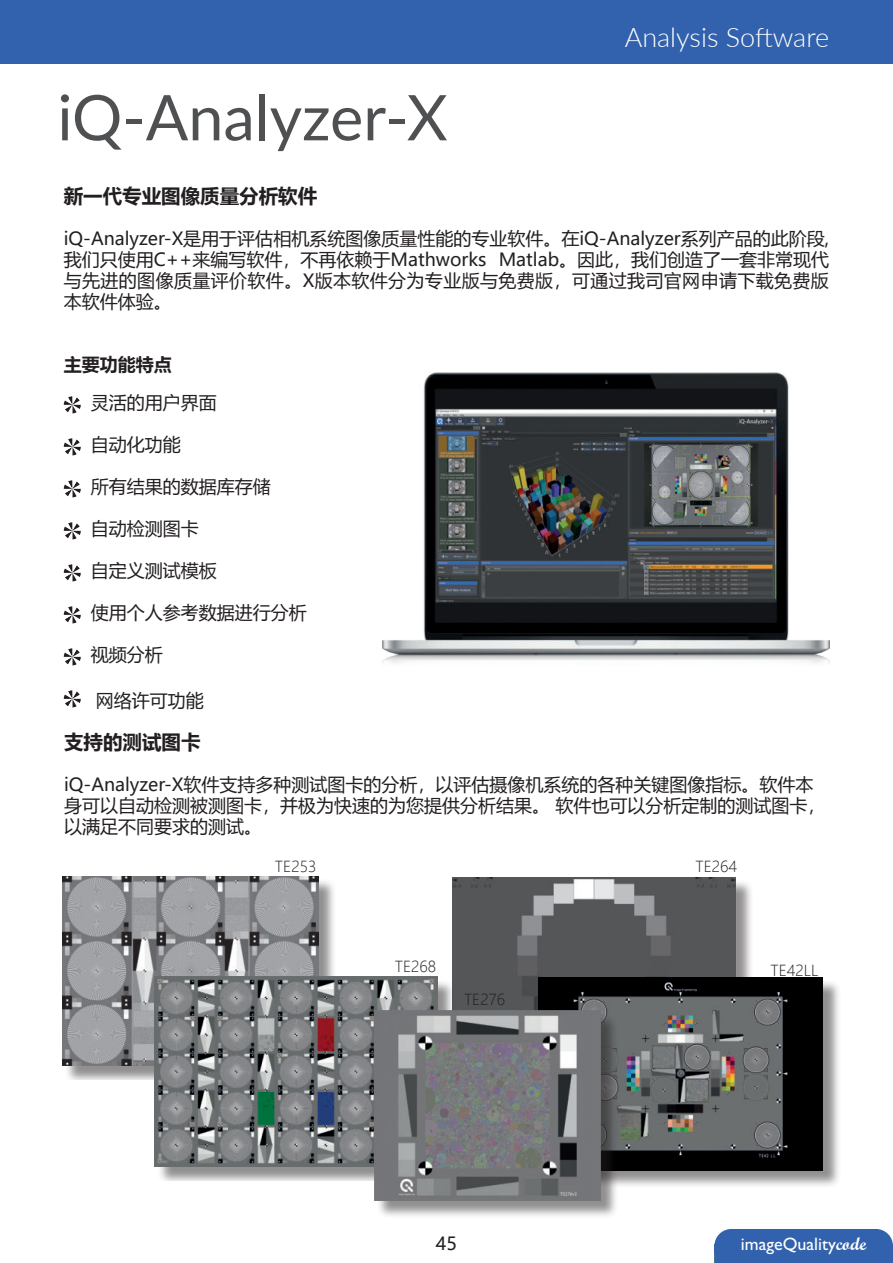
<style>
.page{position:relative;width:893px;height:1263px;background:#fff}
.page>*{position:absolute;margin:0;border:0;box-sizing:border-box;transform-origin:0 0}
.t1{font:63px "Lato";color:#4e5052}
.t2{font:300 27px "Lato";color:#fff}
.t3{font:700 19.5px "Microsoft Ya Hei UI";color:#231f20}
.t4{font:18px/21px "Microsoft Ya Hei UI";color:#231f20;text-align:justify}
.t5{font:18px "Gill Sans Std";color:#fff}
.t6{font:700 18px "Microsoft Ya Hei UI";color:#231f20}
.t7{font:15px "Microsoft Ya Hei UI Light";color:#231f20}
.s1{font-family:"Wrexham Script"}
</style>
<div class="page">
<svg style="left:64px;top:396px;width:17px;height:17px"></svg>
<svg style="left:64px;top:438px;width:17px;height:17px"></svg>
<svg style="left:64px;top:480px;width:17px;height:17px"></svg>
<svg style="left:64px;top:522px;width:17px;height:17px"></svg>
<svg style="left:64px;top:564px;width:17px;height:17px"></svg>
<svg style="left:64px;top:606px;width:17px;height:17px"></svg>
<svg style="left:64px;top:648px;width:17px;height:17px"></svg>
<img style="left:383px;top:372px;width:446px;height:291px">
<svg style="left:64px;top:690px;width:17px;height:17px"></svg>
<div style="left:455px;top:879px;width:299px;height:210px;background:#231f20;opacity:.5"></div>
<img style="left:453px;top:877px;width:282px;height:134px">
<div style="left:542px;top:979px;width:299px;height:209px;background:#231f20;opacity:.5"></div>
<img style="left:539px;top:977px;width:283px;height:193px">
<div style="left:65px;top:878px;width:272px;height:202px;background:#231f20;opacity:.5"></div>
<img style="left:62px;top:876px;width:256px;height:189px">
<div style="left:157px;top:979px;width:299px;height:201px;background:#231f20;opacity:.5"></div>
<img style="left:155px;top:977px;width:282px;height:189px">
<div style="left:376px;top:1013px;width:243px;height:206px;background:#231f20;opacity:.5"></div>
<img style="left:374px;top:1011px;width:226px;height:189px">
<div style="left:0;top:0;width:893px;height:64px;background:#3262ae"></div>
<div style="left:714px;top:1229px;width:179px;height:34px;background:#3262ae"></div>
<hr style="left:0;top:0;width:1px;height:64px;background:#70983f">
<h2 class="t2" style="left:625px;top:18px;width:206px">Analysis Software</h2>
<h1 class="t1" style="left:57px;top:93px;width:392px">iQ-Analyzer-X</h1>
<p class="t3" style="left:64px;top:183px;width:255px">新一代专业图像质量分析软件</p>
<p class="t4" style="left:64px;top:228px;width:767px">iQ-Analyzer-X是用于评估相机系统图像质量性能的专业软件。在iQ-Analyzer系列产品的此阶段,我们只使用C++来编写软件，不再依赖于Mathworks Matlab。因此，我们创造了一套非常现代与先进的图像质量评价软件。X版本软件分为专业版与免费版，可通过我司官网申请下载免费版本软件体验。</p>
<p class="t6" style="left:64px;top:352px;width:109px">主要功能特点</p>
<p class="t4" style="left:91px;top:391px;width:128px">灵活的用户界面</p>
<p class="t4" style="left:91px;top:433px;width:92px">自动化功能</p>
<p class="t4" style="left:91px;top:475px;width:182px">所有结果的数据库存储</p>
<p class="t4" style="left:91px;top:517px;width:110px">自动检测图卡</p>
<p class="t4" style="left:91px;top:559px;width:128px">自定义测试模板</p>
<p class="t4" style="left:91px;top:601px;width:218px">使用个人参考数据进行分析</p>
<p class="t4" style="left:91px;top:643px;width:73px">视频分析</p>
<p class="t4" style="left:96px;top:690px;width:109px">网络许可功能</p>
<p class="t3" style="left:64px;top:729px;width:138px">支持的测试图卡</p>
<p class="t4" style="left:64px;top:774px;width:763px;text-align:left">iQ-Analyzer-X软件支持多种测试图卡的分析，以评估摄像机系统的各种关键图像指标。软件本身可以自动检测被测图卡，并极为快速的为您提供分析结果。 软件也可以分析定制的测试图卡，以满足不同要求的测试。</p>
<p class="t7" style="left:695px;top:856px;width:43px">TE264</p>
<p class="t7" style="left:275px;top:856px;width:43px">TE253</p>
<p class="t7" style="left:395px;top:957px;width:43px">TE268</p>
<p class="t7" style="left:464px;top:990px;width:43px">TE276</p>
<p class="t4" style="left:436px;top:1232px;width:23px">45</p>
<p class="t7" style="left:770px;top:960px;width:50px">TE42LL</p>
<p class="t5" style="left:741px;top:1237px;width:127px">imageQuality<span class="s1">code</span></p>
</div>
